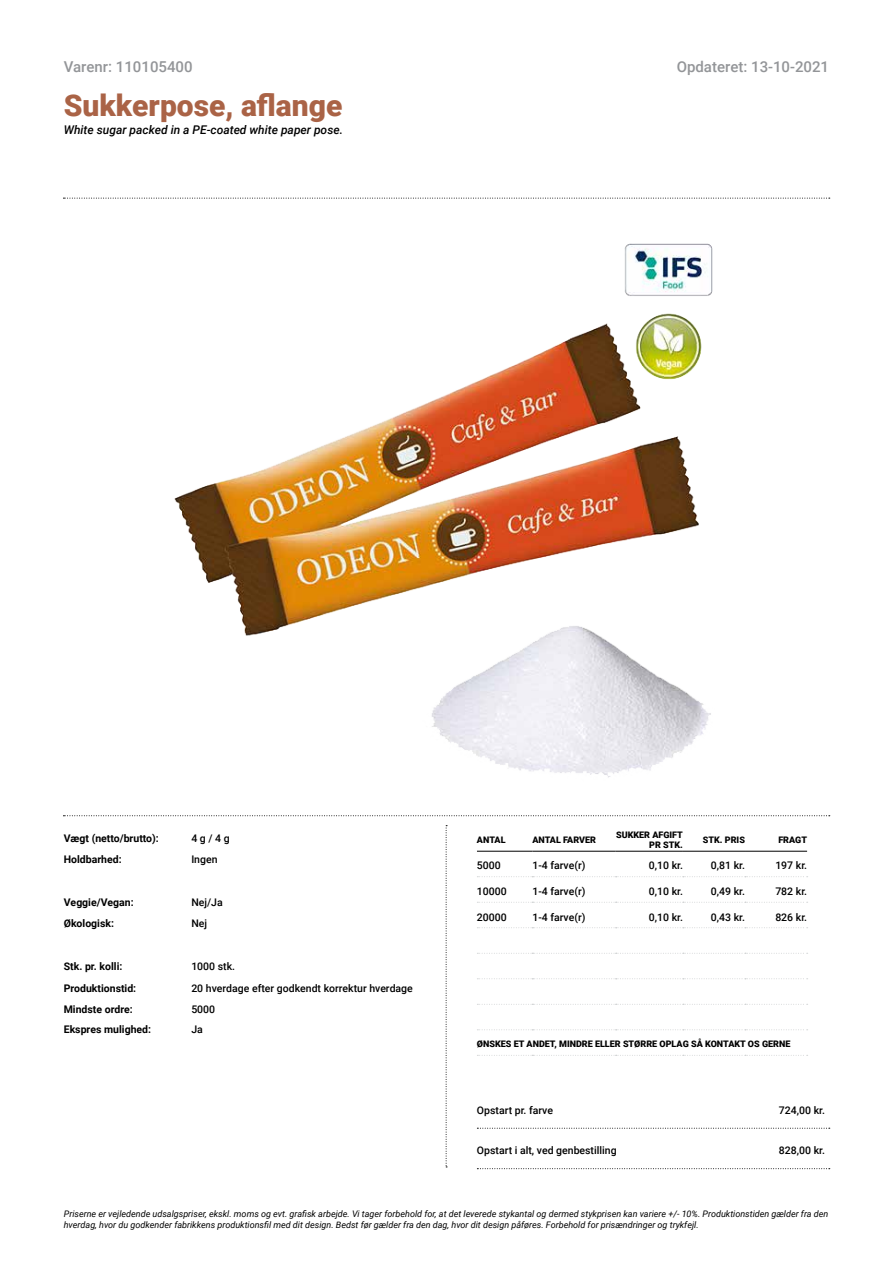
<style>
.page{position:relative;width:893px;height:1263px;background:#fff}
.page>*{position:absolute;margin:0;border:0;box-sizing:border-box;transform-origin:0 0}
.t1{font:900 30px "Roboto";color:#aa6346}
.t2{font:500 15px "Roboto";color:#939598}
.t3{font:italic 500 12px "Roboto";color:#000}
.t4{font:500 10.5px "Roboto";color:#000}
.t5{font:700 10.5px "Roboto";color:#000}
.t6{font:italic 9px/10.8px "Roboto";color:#000}
.t7{font:900 9px/10.8px "Roboto";color:#000;text-align:right}
</style>
<div class="page">
<hr style="left:477px;top:851px;width:55px;height:1px;background:#000">
<hr style="left:532px;top:851px;width:84px;height:1px;background:#000">
<hr style="left:616px;top:851px;width:67px;height:1px;background:#000">
<hr style="left:683px;top:851px;width:62px;height:1px;background:#000">
<hr style="left:745px;top:851px;width:62px;height:1px;background:#000">
<svg style="left:477px;top:1055px;width:331px;height:1px"></svg>
<svg style="left:477px;top:1029px;width:331px;height:1px"></svg>
<svg style="left:477px;top:1004px;width:331px;height:1px"></svg>
<svg style="left:477px;top:978px;width:331px;height:1px"></svg>
<svg style="left:477px;top:953px;width:331px;height:1px"></svg>
<svg style="left:477px;top:927px;width:331px;height:1px"></svg>
<svg style="left:477px;top:902px;width:331px;height:1px"></svg>
<svg style="left:477px;top:876px;width:331px;height:1px"></svg>
<img style="left:174px;top:243px;width:539px;height:535px">
<svg style="left:446px;top:825px;width:1px;height:342px"></svg>
<svg style="left:63px;top:815px;width:767px;height:1px"></svg>
<svg style="left:63px;top:198px;width:767px;height:1px"></svg>
<svg style="left:477px;top:1128px;width:353px;height:1px"></svg>
<svg style="left:477px;top:1168px;width:353px;height:1px"></svg>
<h2 class="t2" style="left:64px;top:56px;width:130px">Varenr: 110105400</h2>
<h1 class="t1" style="left:64px;top:85px;width:280px">Sukkerpose, aflange</h1>
<h3 class="t3" style="left:64px;top:122px;width:281px">White sugar packed in a PE-coated white paper pose.</h3>
<h2 class="t2" style="left:677px;top:56px;width:154px">Opdateret: 13-10-2021</h2>
<p class="t5" style="left:64px;top:831px;width:97px">Vægt (netto/brutto):</p>
<p class="t4" style="left:191px;top:831px;width:40px">4 g / 4 g</p>
<p class="t5" style="left:64px;top:852px;width:59px">Holdbarhed:</p>
<p class="t4" style="left:191px;top:852px;width:28px">Ingen</p>
<p class="t5" style="left:64px;top:894px;width:71px">Veggie/Vegan:</p>
<p class="t4" style="left:191px;top:894px;width:33px">Nej/Ja</p>
<p class="t5" style="left:64px;top:916px;width:52px">Økologisk:</p>
<p class="t4" style="left:191px;top:916px;width:17px">Nej</p>
<p class="t5" style="left:64px;top:959px;width:60px">Stk. pr. kolli:</p>
<p class="t4" style="left:191px;top:959px;width:45px">1000 stk.</p>
<p class="t5" style="left:64px;top:981px;width:74px">Produktionstid:</p>
<p class="t4" style="left:191px;top:981px;width:223px">20 hverdage efter godkendt korrektur hverdage</p>
<p class="t5" style="left:64px;top:1002px;width:71px">Mindste ordre:</p>
<p class="t4" style="left:191px;top:1002px;width:25px">5000</p>
<p class="t5" style="left:64px;top:1022px;width:89px">Ekspres mulighed:</p>
<p class="t4" style="left:191px;top:1022px;width:13px">Ja</p>
<p class="t7" style="left:477px;top:834px;width:30px">ANTAL</p>
<p class="t7" style="left:532px;top:834px;width:65px">ANTAL FARVER</p>
<p class="t7" style="left:616px;top:829px;width:68px">SUKKER AFGIFT<br>PR STK.</p>
<p class="t7" style="left:703px;top:834px;width:44px">STK. PRIS</p>
<p class="t7" style="left:778px;top:834px;width:30px">FRAGT</p>
<p class="t4" style="left:477px;top:858px;width:25px">5000</p>
<p class="t4" style="left:532px;top:858px;width:55px">1-4 farve(r)</p>
<p class="t4" style="left:649px;top:858px;width:36px">0,10 kr.</p>
<p class="t4" style="left:711px;top:858px;width:36px">0,81 kr.</p>
<p class="t4" style="left:775px;top:858px;width:33px">197 kr.</p>
<p class="t4" style="left:477px;top:884px;width:31px">10000</p>
<p class="t4" style="left:532px;top:884px;width:55px">1-4 farve(r)</p>
<p class="t4" style="left:649px;top:884px;width:36px">0,10 kr.</p>
<p class="t4" style="left:711px;top:884px;width:36px">0,49 kr.</p>
<p class="t4" style="left:775px;top:884px;width:33px">782 kr.</p>
<p class="t4" style="left:477px;top:909px;width:31px">20000</p>
<p class="t4" style="left:532px;top:909px;width:55px">1-4 farve(r)</p>
<p class="t4" style="left:649px;top:909px;width:36px">0,10 kr.</p>
<p class="t4" style="left:711px;top:909px;width:36px">0,43 kr.</p>
<p class="t4" style="left:775px;top:909px;width:33px">826 kr.</p>
<p class="t7" style="left:477px;top:1038px;width:315px">ØNSKES ET ANDET, MINDRE ELLER STØRRE OPLAG SÅ KONTAKT OS GERNE</p>
<p class="t4" style="left:477px;top:1102px;width:78px">Opstart pr. farve</p>
<p class="t4" style="left:779px;top:1102px;width:47px">724,00 kr.</p>
<p class="t4" style="left:477px;top:1143px;width:141px">Opstart i alt, ved genbestilling</p>
<p class="t4" style="left:779px;top:1143px;width:47px">828,00 kr.</p>
<p class="t6" style="left:64px;top:1208px;width:766px">Priserne er vejledende udsalgspriser, ekskl. moms og evt. grafisk arbejde. Vi tager forbehold for, at det leverede stykantal og dermed stykprisen kan variere +/- 10%. Produktionstiden gælder fra den hverdag, hvor du godkender fabrikkens produktionsfil med dit design. Bedst før gælder fra den dag, hvor dit design påføres. Forbehold for prisændringer og trykfejl.</p>
</div>
